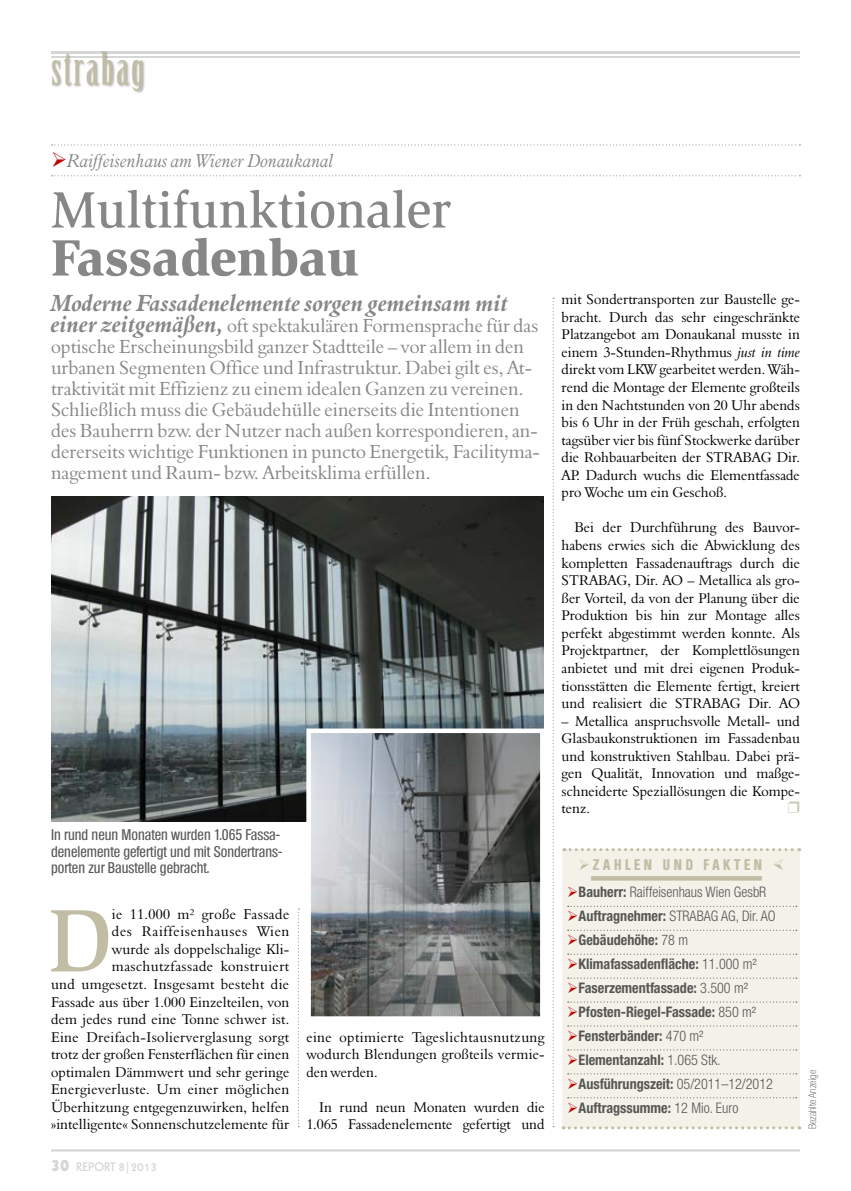
<style>
.page{position:relative;width:851px;height:1191px;background:#fff}
.page>*{position:absolute;margin:0;border:0;box-sizing:border-box;transform-origin:0 0}
.t1{font:500 91.2px "Slimbach";color:#c0bda4}
.t2{font:500 52.5px "Slimbach";color:#868786}
.t3{font:900 52.5px "Slimbach";color:#868786}
.t4{font:45px "Birch Std";letter-spacing:.05em;color:#c0bda4}
.t5{font:24px "Aldine 401 BT Bold Italic A";color:#868786}
.t6{font:19.5px/21px "Aldine 401 BT Roman A";color:#868786}
.t7{font:italic 300 18px "Aldine 721 BT";color:#868786}
.t8{font:500 condensed 15px/16.5px "Olympia";color:#565655}
.t9{font:700 condensed 15px "Olympia";letter-spacing:.25em;color:#c0bda4}
.t10{font:14.55px/17.5px "Aldine 401 BT Roman A";letter-spacing:.01em;color:#000;text-align:justify}
.t11{font:700 condensed 14.55px "Helvetica Neue";color:#565655}
.t12{font:300 condensed 14.55px "Helvetica Neue";color:#565655}
.t13{font:12px "Geometric 231 BT Bold C";color:#d4d7d3}
.t14{font:300 condensed 10.5px "Olnova";color:#565655}
.s1{color:#c00304}
.s2{font-family:"Aldine 401 BT Bold Italic A";font-size:24px}
.s3{font-family:"Geometric 231 BT Heavy C";font-size:16.5px}
.s4{font-family:"Aldine 401 BT Italic A"}
.s5{font-weight:700}
.s6{font-weight:300}
</style>
<div class="page">
<hr style="left:51px;top:51px;width:748px;height:3px;background:#d4d7d3">
<hr style="left:51px;top:56px;width:748px;height:1px;background:#d4d7d3">
<div style="left:52px;top:51px;width:94px;height:43px;background:#000;opacity:.3"></div>
<svg style="left:52px;top:144px;width:748px;height:1px"></svg>
<svg style="left:52px;top:175px;width:748px;height:1px"></svg>
<div style="left:562px;top:850px;width:238px;height:277px;background:#f4f1e9"></div>
<svg style="left:567px;top:905px;width:229px;height:2px"></svg>
<svg style="left:567px;top:929px;width:227px;height:1px"></svg>
<svg style="left:567px;top:953px;width:229px;height:1px"></svg>
<svg style="left:567px;top:977px;width:229px;height:1px"></svg>
<svg style="left:567px;top:1001px;width:229px;height:1px"></svg>
<svg style="left:567px;top:1025px;width:229px;height:1px"></svg>
<svg style="left:567px;top:1049px;width:229px;height:1px"></svg>
<svg style="left:567px;top:1073px;width:229px;height:1px"></svg>
<svg style="left:567px;top:1097px;width:229px;height:1px"></svg>
<svg style="left:564px;top:848px;width:235px;height:3px"></svg>
<svg style="left:563px;top:1126px;width:236px;height:3px"></svg>
<hr style="left:591px;top:876px;width:170px;height:4px;background:#c0bda4">
<svg style="left:552px;top:298px;width:2px;height:829px"></svg>
<svg style="left:298px;top:908px;width:1px;height:219px"></svg>
<img style="left:51px;top:497px;width:492px;height:324px">
<hr style="left:51px;top:1149px;width:748px;height:2px;background:#d4d7d3">
<img style="left:312px;top:734px;width:226px;height:280px">
<div style="left:306px;top:728px;width:238px;height:292px;border:5px solid #fff"></div>
<h3 class="t4" style="left:51px;top:43px;width:95px">strabag</h3>
<p class="t7" style="left:51px;top:149px;width:284px"><span class="s1">➢</span>Raiffeisenhaus am Wiener Donaukanal</p>
<h2 class="t2" style="left:51px;top:178px;width:401px">Multifunktionaler</h2>
<h2 class="t3" style="left:51px;top:225px;width:309px">Fassadenbau</h2>
<h3 class="t5" style="left:51px;top:287px;width:458px">Moderne Fassadenelemente sorgen gemeinsam mit</h3>
<p class="t6" style="left:51px;top:314px;width:490px"><span class="s2">einer zeitgemäßen,</span> oft spektakulären Formensprache für das optische Erscheinungsbild ganzer Stadtteile – vor allem in den urbanen Segmenten Office und Infrastruktur. Dabei gilt es, At&shy;traktivität mit Effizienz zu einem idealen Ganzen zu vereinen.<br>Schließlich muss die Gebäudehülle einerseits die Intentionen des Bauherrn bzw. der Nutzer nach außen korrespondieren, an&shy;dererseits wichtige Funktionen in puncto Energetik, Facilityma&shy;nagement und Raum- bzw. Arbeitsklima erfüllen.</p>
<p class="t8" style="left:51px;top:826px;width:233px">In rund neun Monaten wurden 1.065 Fassa&shy;denelemente gefertigt und mit Sondertrans&shy;porten zur Baustelle gebracht.</p>
<p class="t10" style="left:51px;top:905px;width:240px;text-align:right">ie 11.000 m² große Fassade<br>des Raiffeisenhauses Wien<br>wurde als doppelschalige Kli&shy;maschutzfassade konstruiert<br>und umgesetzt. Insgesamt besteht die Fassade aus über 1.000 Einzelteilen, von dem jedes rund eine Tonne schwer ist.<br>Eine Dreifach-Isolierverglasung sorgt trotz der großen Fensterflächen für einen optimalen Dämmwert und sehr geringe Energieverluste. Um einer möglichen Überhitzung entgegenzuwirken, helfen »intelligente« Sonnenschutzelemente für</p>
<h1 class="t1" style="left:48px;top:885px;width:65px">D</h1>
<p class="t13" style="left:51px;top:1158px;width:107px"><span class="s3">30</span> REPORT 8|2013</p>
<p class="t10" style="left:306px;top:1027px;width:240px">eine optimierte Tageslichtausnutzung wodurch Blendungen großteils vermie&shy;den werden.</p>
<p class="t10" style="left:306px;top:1098px;width:240px;text-align:right">In rund neun Monaten wurden die<br>1.065 Fassadenelemente gefertigt und</p>
<p class="t10" style="left:561px;top:290px;width:240px">mit Sondertransporten zur Baustelle ge&shy;bracht. Durch das sehr eingeschränkte Platzangebot am Donaukanal musste in einem 3-Stunden-Rhythmus <span class="s4">just in time </span>direkt vom LKW gearbeitet werden. Wäh&shy;rend die Montage der Elemente großteils in den Nachtstunden von 20 Uhr abends bis 6 Uhr in der Früh geschah, erfolgten tagsüber vier bis fünf Stockwerke darüber die Rohbauarbeiten der STRABAG Dir.<br>AP. Dadurch wuchs die Elementfassade pro Woche um ein Geschoß.</p>
<p class="t10" style="left:561px;top:518px;width:240px;text-indent:13px">Bei der Durchführung des Bauvor&shy;habens erwies sich die Abwicklung des kompletten Fassadenauftrags durch die STRABAG, Dir. AO – Metallica als gro&shy;ßer Vorteil, da von der Planung über die Produktion bis hin zur Montage alles perfekt abgestimmt werden konnte. Als Projektpartner, der Komplettlösungen anbietet und mit drei eigenen Produk&shy;tionsstätten die Elemente fertigt, kreiert und realisiert die STRABAG Dir. AO</p>
<p class="t10" style="left:561px;top:711px;width:240px">– Metallica anspruchsvolle Metall- und Glasbaukonstruktionen im Fassadenbau und konstruktiven Stahlbau. Dabei prä&shy;gen Qualität, Innovation und maßge&shy;schneiderte Speziallösungen die Kompe&shy;tenz.</p>
<p class="t9" style="left:578px;top:855px;width:185px">➢ZAHLEN UND FAKTEN</p>
<p class="t12" style="left:567px;top:883px;width:200px"><span class="s1">➢</span><span class="s5">Bauherr:</span> Raiffeisenhaus Wien GesbR</p>
<p class="t12" style="left:567px;top:907px;width:210px"><span class="s1">➢</span><span class="s5">Auftragnehmer:</span> STRABAG AG, Dir. AO</p>
<p class="t11" style="left:567px;top:931px;width:122px"><span class="s1">➢</span>Gebäudehöhe: <span class="s6">78 m</span></p>
<p class="t11" style="left:567px;top:955px;width:191px"><span class="s1">➢</span>Klimafassadenfläche: <span class="s6">11.000 m²</span></p>
<p class="t11" style="left:567px;top:979px;width:182px"><span class="s1">➢</span>Faserzementfassade: <span class="s6">3.500 m²</span></p>
<p class="t11" style="left:567px;top:1003px;width:190px"><span class="s1">➢</span>Pfosten-Riegel-Fassade: <span class="s6">850 m²</span></p>
<p class="t11" style="left:567px;top:1027px;width:138px"><span class="s1">➢</span>Fensterbänder: <span class="s6">470 m²</span></p>
<p class="t11" style="left:567px;top:1050px;width:155px"><span class="s1">➢</span>Elementanzahl: <span class="s6">1.065 Stk.</span></p>
<p class="t11" style="left:567px;top:1074px;width:207px"><span class="s1">➢</span>Ausführungszeit: <span class="s6">05/2011–12/2012</span></p>
<p class="t11" style="left:567px;top:1098px;width:172px"><span class="s1">➢</span>Auftragssumme: <span class="s6">12 Mio. Euro</span></p>
<p class="t14" style="left:805px;top:1129px;width:61px;rotate:-90deg">Bezahlte Anzeige</p>
</div>
